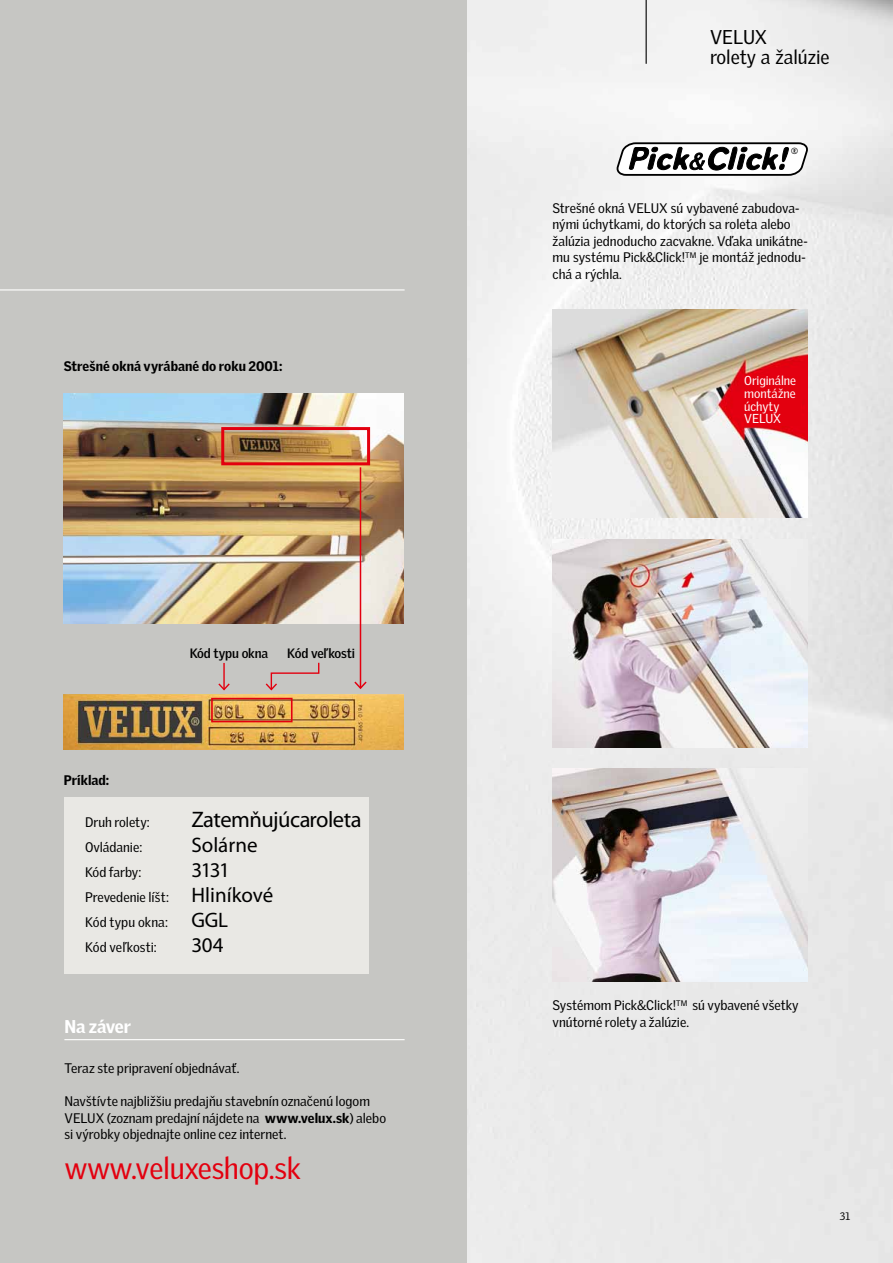
<style>
.page{position:relative;width:893px;height:1263px;background:#fff}
.page>*{position:absolute;margin:0;border:0;box-sizing:border-box;transform-origin:0 0}
.t1{font:30px "Velux Gothic";letter-spacing:-.01em;color:#e3000f}
.t2{font:22.5px "Myriad Pro";letter-spacing:-.02em;color:#000}
.t3{font:21px "Myriad Pro";color:#000}
.t4{font:19.35px/19.4px "Velux Gothic";color:#000}
.t5{font:900 18px "Velux Gothic";letter-spacing:-.01em;color:#fff}
.t6{font:13.5px/16.5px "Velux Gothic";letter-spacing:-.005em;color:#000}
.t7{font:900 13.5px "Velux Gothic";color:#000}
.t8{font:700 13.2px "Velux Gothic";letter-spacing:-.01em;color:#000}
.t9{font:12.6px/12.6px "Velux Gothic";letter-spacing:-.005em;color:#fff}
.t10{font:10.5px "Velux Gothic";color:#000}
.t11{font:9.3px "Futura TOT Boo";color:#000}
.s1{font-family:"Myriad Pro";font-size:21px}
.s2{font-weight:900}
</style>
<div class="page">
<img style="left:466px;top:0;width:427px;height:1263px">
<div style="left:0;top:0;width:466px;height:1263px;background:#c6c6c3"></div>
<hr style="left:646px;top:0;width:1px;height:64px;background:#000">
<img style="left:553px;top:769px;width:255px;height:212px">
<img style="left:553px;top:309px;width:255px;height:209px">
<img style="left:553px;top:539px;width:255px;height:208px">
<img style="left:64px;top:695px;width:340px;height:55px">
<hr style="left:223px;top:663px;width:2px;height:26px;background:#e3000f">
<svg style="left:218px;top:682px;width:12px;height:9px"></svg>
<svg style="left:265px;top:662px;width:55px;height:29px"></svg>
<svg style="left:617px;top:142px;width:191px;height:34px"></svg>
<hr style="left:0;top:289px;width:405px;height:1px;background:#fff">
<img style="left:64px;top:394px;width:340px;height:229px">
<div style="left:221px;top:427px;width:149px;height:38px;border:3px solid #e3000f"></div>
<hr style="left:360px;top:467px;width:1px;height:221px;background:#e3000f">
<svg style="left:354px;top:680px;width:13px;height:9px"></svg>
<div style="left:65px;top:797px;width:304px;height:176px;background:#e9e8e4"></div>
<hr style="left:64px;top:1039px;width:341px;height:1px;background:#fff">
<div style="left:211px;top:698px;width:82px;height:24px;border:2px solid #e3000f"></div>
<div style="left:744px;top:376px;width:56px;height:50px;background:#e3000f"></div>
<p class="t7" style="left:64px;top:358px;width:220px">Strešné okná vyrábané do roku 2001:</p>
<p class="t8" style="left:190px;top:645px;width:80px">Kód typu okna</p>
<p class="t8" style="left:287px;top:645px;width:69px">Kód veľkosti</p>
<p class="t7" style="left:64px;top:772px;width:47px">Príklad:</p>
<p class="t6" style="left:85px;top:814px;width:66px">Druh rolety:</p>
<h2 class="t2" style="left:191px;top:806px;width:172px">Zatemňujúca roleta</h2>
<p class="t6" style="left:85px;top:839px;width:59px">Ovládanie:</p>
<h3 class="t3" style="left:191px;top:832px;width:68px">Solárne</h3>
<p class="t6" style="left:85px;top:864px;width:58px">Kód farby:</p>
<h3 class="t3" style="left:191px;top:857px;width:40px">3131</h3>
<p class="t6" style="left:85px;top:885px;width:190px;line-height:25px">Prevedenie líšt: <span class="s1">Hliníkové<br></span>Kód typu okna: <span class="s1">GGL<br></span>Kód veľkosti:</p>
<h3 class="t3" style="left:191px;top:932px;width:34px">304</h3>
<h3 class="t5" style="left:65px;top:1015px;width:68px">Na záver</h3>
<p class="t6" style="left:65px;top:1060px;width:176px">Teraz ste pripravení objednávať.</p>
<p class="t6" style="left:65px;top:1093px;width:323px">Navštívte najbližšiu predajňu stavebnín označenú logom<br>VELUX (zoznam predajní nájdete na <span class="s2">www.velux.sk</span>) alebo si výrobky objednajte online cez internet.</p>
<h1 class="t1" style="left:65px;top:1151px;width:238px">www.veluxeshop.sk</h1>
<h3 class="t4" style="left:710px;top:28px;width:121px">VELUX<br>rolety a žalúzie</h3>
<p class="t11" style="left:791px;top:145px;width:8px">®</p>
<p class="t6" style="left:553px;top:200px;width:257px">Strešné okná VELUX sú vybavené zabudova&shy;nými úchytkami, do ktorých sa roleta alebo žalúzia jednoducho zacvakne. Vďaka unikátne&shy;mu systému Pick&amp;Click!<sup>TM</sup> je montáž jednodu&shy;chá a rýchla.</p>
<p class="t9" style="left:744px;top:374px;width:54px">Originálne montážne úchyty<br>VELUX</p>
<p class="t6" style="left:553px;top:997px;width:248px">Systémom Pick&amp;Click!<sup>TM</sup> sú vybavené všetky vnútorné rolety a žalúzie.</p>
<p class="t10" style="left:840px;top:1210px;width:12px">31</p>
</div>
